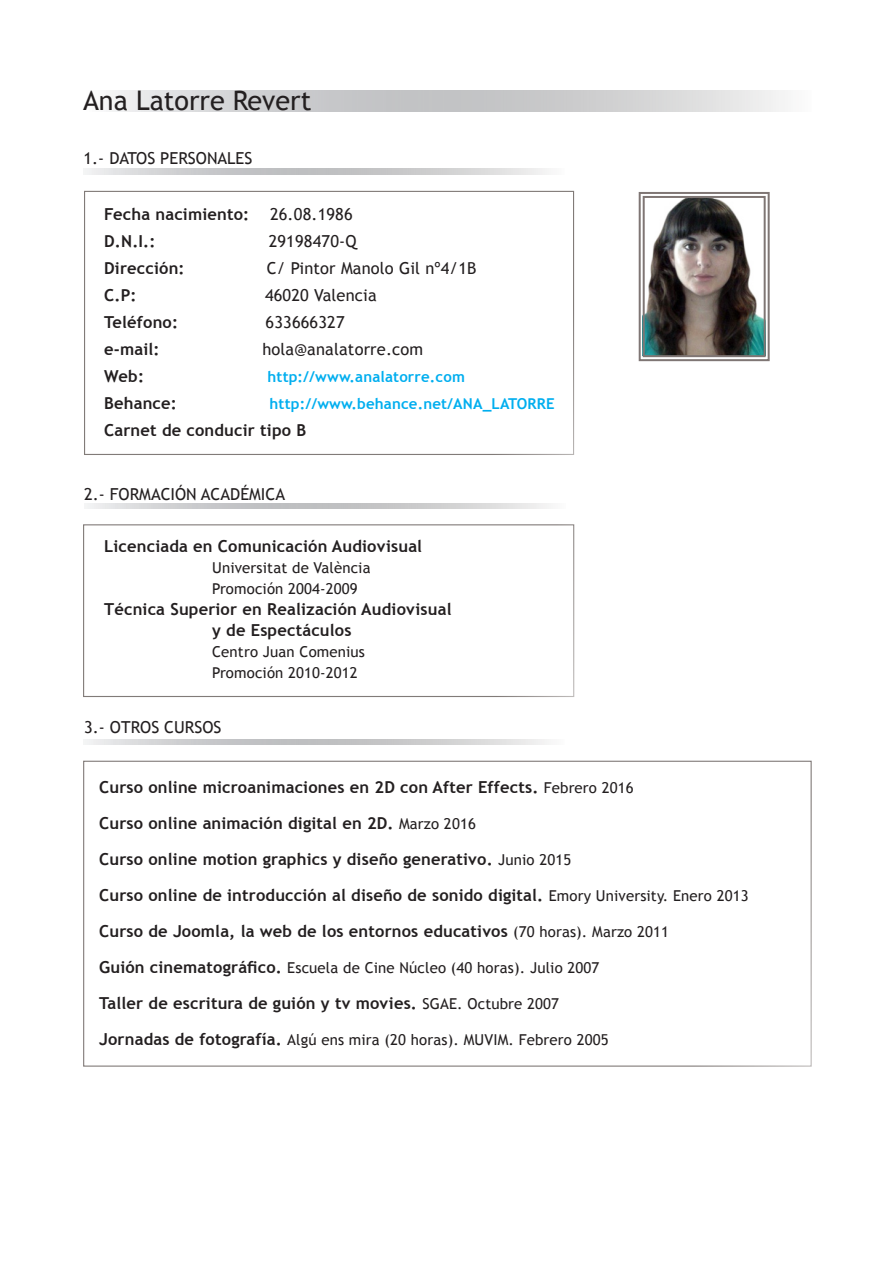
<style>
.page{position:relative;width:893px;height:1263px;background:#fff}
.page>*{position:absolute;margin:0;border:0;box-sizing:border-box;transform-origin:0 0}
.t1{font:27px "Trebuchet MS";color:#231f20}
.t2{font:700 16.5px "Trebuchet MS";letter-spacing:.01em;color:#231f20}
.t3{font:16.5px "Trebuchet MS";letter-spacing:.01em;color:#231f20}
.t4{font:15px "Trebuchet MS";letter-spacing:.01em;color:#231f20}
.t5{font:700 15px "Trebuchet MS";letter-spacing:.01em;color:#00aeef}
.s1{font-weight:400;font-size:15px}
.s2{font-weight:700;font-size:16.5px}
</style>
<div class="page">
<svg style="left:109px;top:90px;width:676px;height:21px;background:#d2d3d4"></svg>
<img style="left:638px;top:192px;width:132px;height:170px">
<div style="left:643px;top:196px;width:123px;height:161px;border:2px solid #7f7674"></div>
<div style="left:84px;top:191px;width:490px;height:264px;border:1px solid #625a57"></div>
<svg style="left:83px;top:169px;width:464px;height:5px;background:#cfd0d1"></svg>
<svg style="left:85px;top:504px;width:464px;height:5px;background:#cfd0d1"></svg>
<div style="left:83px;top:524px;width:491px;height:173px;border:1px solid #625a57"></div>
<svg style="left:83px;top:739px;width:464px;height:5px;background:#cfd0d1"></svg>
<p class="t1" style="left:83px;top:85px;width:230px">Ana Latorre Revert</p>
<p class="t3" style="left:84px;top:149px;width:170px">1.- DATOS PERSONALES</p>
<p class="t2" style="left:104px;top:204px;width:147px">Fecha nacimiento:</p>
<p class="t3" style="left:270px;top:205px;width:84px">26.08.1986</p>
<p class="t2" style="left:104px;top:231px;width:53px">D.N.I.:</p>
<p class="t3" style="left:269px;top:232px;width:89px">29198470-Q</p>
<p class="t2" style="left:104px;top:258px;width:82px">Dirección:</p>
<p class="t3" style="left:267px;top:259px;width:211px">C/ Pintor Manolo Gil nº4/1B</p>
<p class="t2" style="left:104px;top:285px;width:34px">C.P:</p>
<p class="t3" style="left:265px;top:286px;width:113px">46020 Valencia</p>
<p class="t2" style="left:104px;top:312px;width:76px">Teléfono:</p>
<p class="t3" style="left:266px;top:313px;width:81px">633666327</p>
<p class="t2" style="left:104px;top:339px;width:57px">e-mail:</p>
<p class="t3" style="left:262px;top:340px;width:162px">hola@analatorre.com</p>
<p class="t2" style="left:104px;top:366px;width:41px">Web:</p>
<p class="t5" style="left:268px;top:367px;width:199px">http://www.analatorre.com</p>
<p class="t2" style="left:104px;top:393px;width:74px">Behance:</p>
<p class="t5" style="left:270px;top:394px;width:287px">http://www.behance.net/ANA_LATORRE</p>
<p class="t2" style="left:104px;top:420px;width:204px">Carnet de conducir tipo B</p>
<p class="t3" style="left:84px;top:485px;width:202px">2.- FORMACIÓN ACADÉMICA</p>
<p class="t2" style="left:104px;top:536px;width:319px">Licenciada en Comunicación Audiovisual</p>
<p class="t4" style="left:212px;top:559px;width:160px">Universitat de València</p>
<p class="t4" style="left:212px;top:580px;width:147px">Promoción 2004-2009</p>
<p class="t2" style="left:104px;top:599px;width:349px">Técnica Superior en Realización Audiovisual</p>
<p class="t2" style="left:212px;top:620px;width:141px">y de Espectáculos</p>
<p class="t4" style="left:212px;top:643px;width:154px">Centro Juan Comenius</p>
<p class="t4" style="left:212px;top:664px;width:147px">Promoción 2010-2012</p>
<p class="t3" style="left:84px;top:717px;width:139px">3.- OTROS CURSOS</p>
<p class="t2" style="left:99px;top:777px;width:536px">Curso online microanimaciones en 2D con After Effects. <span class="s1">Febrero 2016</span></p>
<p class="t2" style="left:99px;top:813px;width:378px">Curso online animación digital en 2D. <span class="s1">Marzo 2016</span></p>
<p class="t2" style="left:99px;top:849px;width:474px">Curso online motion graphics y diseño generativo. <span class="s1">Junio 2015</span></p>
<p class="t2" style="left:99px;top:885px;width:651px">Curso online de introducción al diseño de sonido digital. <span class="s1">Emory University. Enero 2013</span></p>
<p class="t2" style="left:99px;top:921px;width:571px">Curso de Joomla, la web de los entornos educativos <span class="s1">(70 horas). Marzo 2011</span></p>
<p class="t4" style="left:99px;top:959px;width:502px"><span class="s2">Guión cinematográfico.</span> Escuela de Cine Núcleo (40 horas). Julio 2007</p>
<p class="t2" style="left:99px;top:993px;width:461px">Taller de escritura de guión y tv movies. <span class="s1">SGAE. Octubre 2007</span></p>
<p class="t4" style="left:99px;top:1031px;width:511px"><span class="s2">Jornadas de fotografía.</span> Algú ens mira (20 horas). MUVIM. Febrero 2005</p>
</div>
